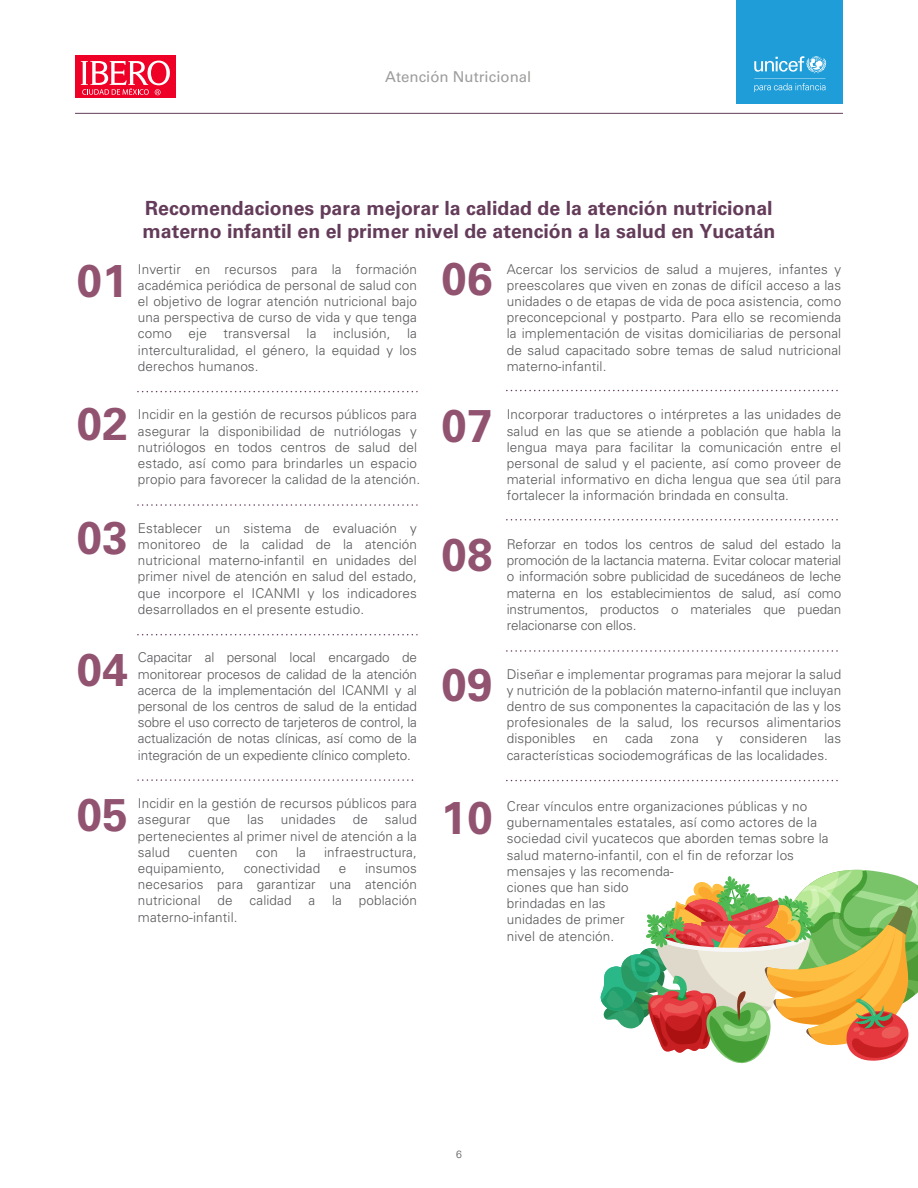
<style>
.page{position:relative;width:918px;height:1188px;background:#fff}
.page>*{position:absolute;margin:0;border:0;box-sizing:border-box;transform-origin:0 0}
.t1{font:700 45.75px "Univers";letter-spacing:.01em;color:#915370}
.t2{font:700 19.5px/23.4px "Univers";color:#643c5a}
.t3{font:15px "Univers";color:#9d9d9c}
.t4{font:300 13.5px/16.2px "Univers";letter-spacing:.01em;color:#57585a;text-align:justify}
.t5{font:300 10.5px "Univers";color:#57585a}
</style>
<div class="page">
<div style="left:736px;top:0;width:107px;height:103px;background:#1e9dd8"></div>
<div style="left:75px;top:55px;width:100px;height:43px;background:#ef0027"></div>
<svg style="left:81px;top:61px;width:89px;height:34px"></svg>
<svg style="left:754px;top:56px;width:72px;height:36px"></svg>
<hr style="left:75px;top:113px;width:768px;height:1px;background:#643c5a">
<svg style="left:138px;top:391px;width:279px;height:1px"></svg>
<svg style="left:507px;top:390px;width:331px;height:1px"></svg>
<svg style="left:507px;top:519px;width:331px;height:2px"></svg>
<svg style="left:138px;top:504px;width:279px;height:2px"></svg>
<svg style="left:138px;top:779px;width:276px;height:2px"></svg>
<svg style="left:138px;top:634px;width:279px;height:1px"></svg>
<svg style="left:507px;top:650px;width:331px;height:2px"></svg>
<svg style="left:507px;top:780px;width:331px;height:1px"></svg>
<svg style="left:601px;top:869px;width:317px;height:195px"></svg>
<p class="t3" style="left:385px;top:68px;width:148px">Atención Nutricional</p>
<h1 class="t1" style="left:77px;top:254px;width:53px">01</h1>
<h1 class="t1" style="left:77px;top:397px;width:53px">02</h1>
<h1 class="t1" style="left:77px;top:511px;width:53px">03</h1>
<h1 class="t1" style="left:77px;top:643px;width:53px">04</h1>
<h1 class="t1" style="left:77px;top:788px;width:53px">05</h1>
<h2 class="t2" style="left:143px;top:196px;width:634px">Recomendaciones para mejorar la calidad de la atención nutricional materno infantil en el primer nivel de atención a la salud en Yucatán</h2>
<p class="t4" style="left:138px;top:261px;width:281px">Invertir en recursos para la formación académica periódica de personal de salud con el objetivo de lograr atención nutricional bajo una perspectiva de curso de vida y que tenga como eje transversal la inclusión, la interculturalidad, el género, la equidad y los derechos humanos.</p>
<p class="t4" style="left:138px;top:407px;width:284px;text-align:left">Incidir en la gestión de recursos públicos para asegurar la disponibilidad de nutriólogas y nutriólogos en todos centros de salud del estado, así como para brindarles un espacio propio para favorecer la calidad de la atención.</p>
<p class="t4" style="left:138px;top:520px;width:281px">Establecer un sistema de evaluación y monitoreo de la calidad de la atención nutricional materno-infantil en unidades del primer nivel de atención en salud del estado, que incorpore el ICANMI y los indicadores desarrollados en el presente estudio.</p>
<p class="t4" style="left:138px;top:650px;width:281px">Capacitar al personal local encargado de monitorear procesos de calidad de la atención acerca de la implementación del ICANMI y al personal de los centros de salud de la entidad sobre el uso correcto de tarjeteros de control, la actualización de notas clínicas, así como de la integración de un expediente clínico completo.</p>
<p class="t4" style="left:138px;top:795px;width:281px">Incidir en la gestión de recursos públicos para asegurar</p>
<h1 class="t1" style="left:441px;top:252px;width:53px">06</h1>
<p class="t4" style="left:507px;top:261px;width:336px">Acercar los servicios de salud a mujeres, infantes y preescolares que viven en zonas de difícil acceso a las unidades o de etapas de vida de poca asistencia, como preconcepcional y postparto. Para ello se recomienda la implementación de visitas domiciliarias de personal de salud capacitado sobre temas de salud nutricional materno-infantil.</p>
<p class="t4" style="left:507px;top:407px;width:336px">Incorporar traductores o intérpretes a las unidades de salud en las que se atiende a población que habla la lengua maya para facilitar la comunicación entre el personal de salud y el paciente, así como proveer de material informativo en dicha lengua que sea útil para fortalecer la información brindada en consulta.</p>
<p class="t4" style="left:507px;top:536px;width:336px">Reforzar en todos los centros de salud del estado la promoción de la lactancia materna. Evitar colocar material o información sobre publicidad de sucedáneos de leche materna en los establecimientos de salud, así como instrumentos, productos o materiales que puedan relacionarse con ellos.</p>
<p class="t4" style="left:507px;top:666px;width:336px">Diseñar e implementar programas para mejorar la salud y nutrición de la población materno-infantil que incluyan dentro de sus componentes la capacitación de las y los profesionales de la salud, los recursos alimentarios disponibles</p>
<h1 class="t1" style="left:441px;top:399px;width:53px">07</h1>
<h1 class="t1" style="left:441px;top:528px;width:53px">08</h1>
<h1 class="t1" style="left:441px;top:658px;width:53px">09</h1>
<p class="t4" style="left:507px;top:731px;width:336px;text-indent:318px">las características sociodemográficas de las localidades.</p>
<p class="t4" style="left:593px;top:731px;width:17px">en</p>
<p class="t4" style="left:625px;top:731px;width:30px">cada</p>
<p class="t4" style="left:671px;top:731px;width:30px">zona</p>
<p class="t4" style="left:716px;top:731px;width:8px">y</p>
<p class="t4" style="left:740px;top:731px;width:69px">consideren</p>
<h1 class="t1" style="left:441px;top:791px;width:53px">10</h1>
<p class="t4" style="left:507px;top:798px;width:323px;text-align:left">Crear vínculos entre organizaciones públicas y no gubernamentales estatales, así como actores de la sociedad civil yucatecos que aborden temas sobre la salud materno-infantil, con el fin de reforzar los mensajes y las recomenda-<br>ciones que han sido<br>brindadas en las<br>unidades de primer<br>nivel de atención.</p>
<p class="t4" style="left:138px;top:812px;width:281px;text-indent:247px">salud pertenecientes al primer nivel de atención a la salud</p>
<p class="t4" style="left:208px;top:812px;width:24px">que</p>
<p class="t4" style="left:247px;top:812px;width:18px">las</p>
<p class="t4" style="left:281px;top:812px;width:56px">unidades</p>
<p class="t4" style="left:353px;top:812px;width:17px">de</p>
<p class="t4" style="left:188px;top:844px;width:51px">cuenten</p>
<p class="t4" style="left:256px;top:844px;width:24px">con</p>
<p class="t4" style="left:296px;top:844px;width:11px">la</p>
<p class="t4" style="left:324px;top:844px;width:94px">infraestructura,</p>
<p class="t4" style="left:138px;top:860px;width:89px">equipamiento,</p>
<p class="t4" style="left:244px;top:860px;width:78px">conectividad</p>
<p class="t4" style="left:339px;top:860px;width:9px">e</p>
<p class="t4" style="left:138px;top:860px;width:281px;text-indent:227px">insumos necesarios para garantizar una atención nutricional de calidad a la población materno-infantil.</p>
<p class="t5" style="left:456px;top:1148px;width:7px">6</p>
</div>
